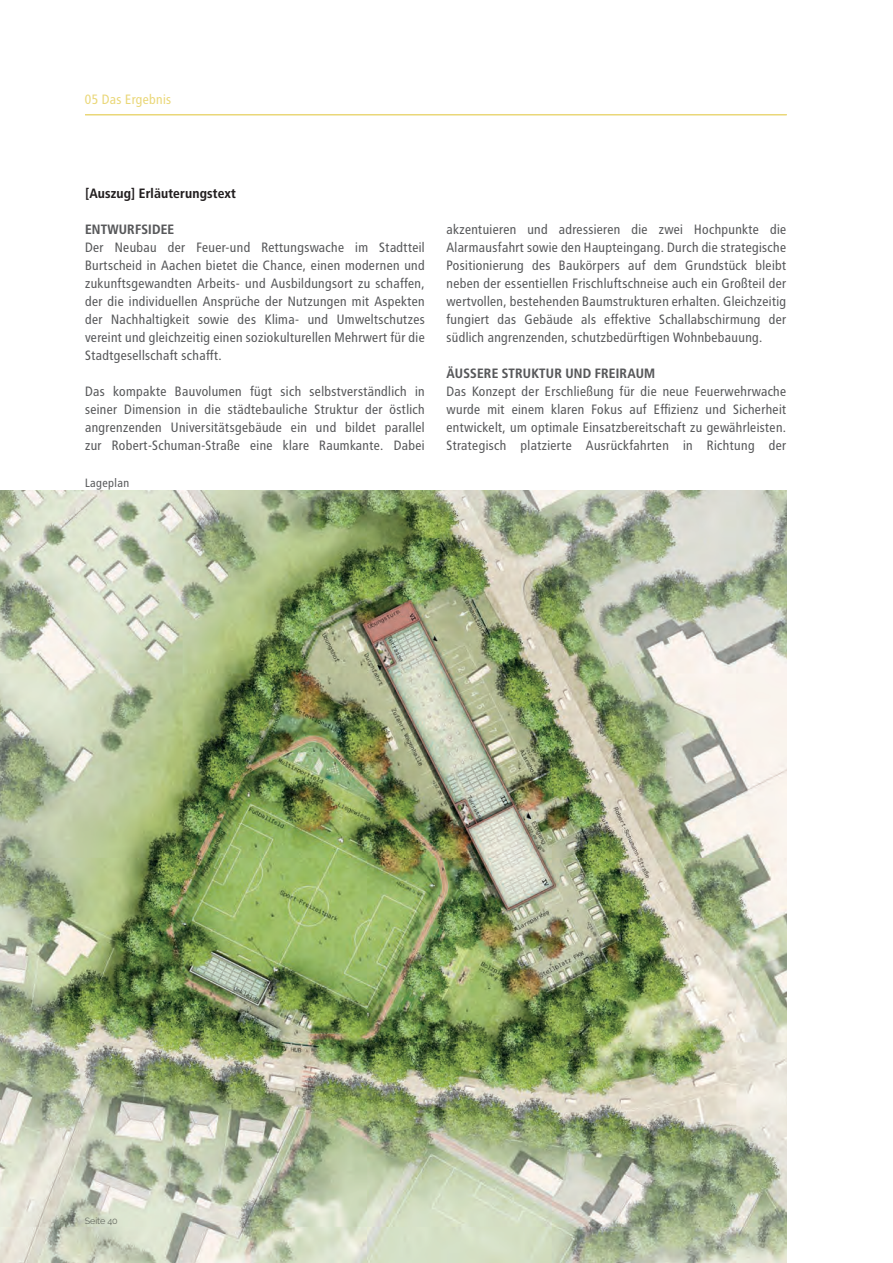
<style>
.page{position:relative;width:893px;height:1263px;background:#fff}
.page>*{position:absolute;margin:0;border:0;box-sizing:border-box;transform-origin:0 0}
.t1{font:13.5px/18px "Transit Pro";letter-spacing:-.01em;color:#57585a;text-align:justify}
.t2{font:700 13.5px "Transit Pro";letter-spacing:-.01em;color:#57585a}
.t3{font:700 13.5px "Transit Pro";letter-spacing:-.01em;color:#231f20}
.t4{font:13.5px "Transit Pro";letter-spacing:-.01em;color:#ead778}
.t5{font:12px "Transit Pro";color:#57585a}
.t6{font:9px "Raleway";letter-spacing:-.01em;color:#666b61}
</style>
<div class="page">
<img style="left:0;top:491px;width:787px;height:772px">
<hr style="left:85px;top:114px;width:702px;height:1px;background:#ead778">
<p class="t4" style="left:85px;top:92px;width:88px">05 Das Ergebnis</p>
<p class="t3" style="left:85px;top:185px;width:153px">[Auszug] Erläuterungstext</p>
<p class="t2" style="left:85px;top:221px;width:91px">ENTWURFSIDEE</p>
<p class="t1" style="left:85px;top:238px;width:342px">Der Neubau der Feuer-und Rettungswache im Stadtteil Burtscheid in Aachen bietet die Chance, einen modernen und zukunftsgewandten Arbeits- und Ausbildungsort zu schaffen, der die individuellen Ansprüche der Nutzungen mit Aspekten der Nachhaltigkeit sowie des Klima- und Umweltschutzes vereint und gleichzeitig einen soziokulturellen Mehrwert für die Stadtgesellschaft schafft.</p>
<p class="t1" style="left:85px;top:382px;width:342px">Das kompakte Bauvolumen fügt sich selbstverständlich in seiner Dimension in die städtebauliche Struktur der östlich angrenzenden Universitätsgebäude ein und bildet parallel zur Robert-Schuman-Straße eine klare Raumkante. Dabei</p>
<p class="t5" style="left:85px;top:476px;width:46px">Lageplan</p>
<p class="t1" style="left:446px;top:220px;width:342px">akzentuieren und adressieren die zwei Hochpunkte die Alarmausfahrt sowie den Haupteingang. Durch die strategische Positionierung des Baukörpers auf dem Grundstück bleibt neben der essentiellen Frischluftschneise auch ein Großteil der wertvollen, bestehenden Baumstrukturen erhalten. Gleichzeitig fungiert das Gebäude als effektive Schallabschirmung der südlich angrenzenden, schutzbedürftigen Wohnbebauung.</p>
<p class="t2" style="left:446px;top:365px;width:211px">ÄUSSERE STRUKTUR UND FREIRAUM</p>
<p class="t1" style="left:446px;top:382px;width:342px">Das Konzept der Erschließung für die neue Feuerwehrwache wurde mit einem klaren Fokus auf Effizienz und Sicherheit entwickelt, um optimale Einsatzbereitschaft zu gewährleisten.<br>Strategisch platzierte Ausrückfahrten in Richtung der</p>
<p class="t6" style="left:85px;top:1215px;width:34px">Seite 40</p>
</div>
